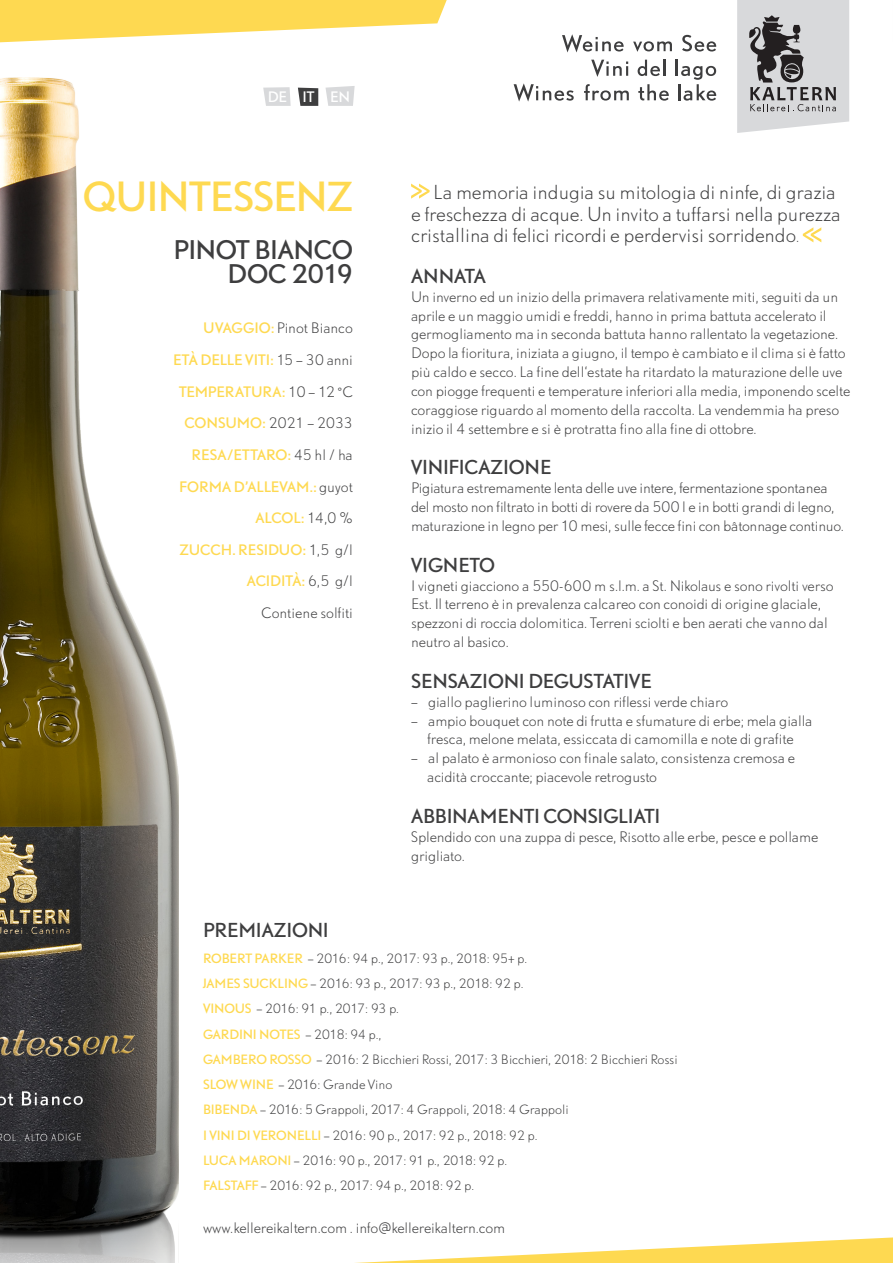
<style>
.page{position:relative;width:893px;height:1263px;background:#fff}
.page>*{position:absolute;margin:0;border:0;box-sizing:border-box;transform-origin:0 0}
.Lage{font:37.5px "DTL Nobel T";letter-spacing:-.025em;color:#fed951}
.Lage-2{font:24px "DTL Nobel T";letter-spacing:-.02em;color:#3e3e3f}
.INTRO{font:300 18px/21.6px "DTL Nobel T";letter-spacing:-.01em;color:#3e3e3f}
.Untertitel_Text{font:18px "DTL Nobel T";letter-spacing:-.01em;color:#3e3e3f}
.Text{font:300 13.5px/18.9px "DTL Nobel T";letter-spacing:-.015em;color:#3e3e3f}
.Kurzinfos{font:13.5px "DTL Nobel T";letter-spacing:-.005em;color:#fed951}
.Kurzinfos-2{font:300 13.5px "DTL Nobel T";letter-spacing:-.005em;color:#3e3e3f}
.Kurzinfos-3{font:300 13.5px "DTL Nobel T";letter-spacing:-.035em;color:#3e3e3f}
.t1{font:13.5px "DTL Nobel T";color:#fff}
.Text_Auszeichnungen{font:300 12px "DTL Nobel T";letter-spacing:-.07em;color:#3e3e3f}
.Text_Auszeichnungen-2{font:300 12px "DTL Nobel T";letter-spacing:-.015em;color:#3e3e3f}
.Text_Auszeichnungen-3{font:300 12px "DTL Nobel T";letter-spacing:-.02em;color:#3e3e3f}
.Text_Auszeichnungen-4{font:300 12px "DTL Nobel T";letter-spacing:-.06em;color:#3e3e3f}
.Text_Auszeichnungen-5{font:300 12px "DTL Nobel T";letter-spacing:-.065em;color:#3e3e3f}
.Text_Auszeichnungen-6{font:12px "DTL Nobel T";letter-spacing:-.01em;color:#fed951}
.s1{font-weight:400;color:#fed951}
.s2{font-weight:300;color:#3e3e3f}
.s3{font-size:13.5px}
</style>
<div class="page">
<svg style="left:0;top:0;width:447px;height:42px"></svg>
<svg style="left:355px;top:1237px;width:538px;height:26px"></svg>
<svg style="left:263px;top:87px;width:28px;height:19px"></svg>
<svg style="left:298px;top:88px;width:20px;height:18px"></svg>
<svg style="left:325px;top:86px;width:30px;height:20px"></svg>
<svg style="left:562px;top:34px;width:62px;height:18px"></svg>
<svg style="left:633px;top:41px;width:39px;height:11px"></svg>
<svg style="left:682px;top:35px;width:34px;height:17px"></svg>
<svg style="left:591px;top:60px;width:37px;height:17px"></svg>
<svg style="left:638px;top:60px;width:27px;height:16px"></svg>
<svg style="left:514px;top:83px;width:60px;height:19px"></svg>
<svg style="left:584px;top:84px;width:45px;height:17px"></svg>
<svg style="left:638px;top:84px;width:31px;height:17px"></svg>
<svg style="left:676px;top:60px;width:40px;height:41px"></svg>
<svg style="left:737px;top:0;width:112px;height:133px;background:#bbbbbd"></svg>
<img style="left:0;top:77px;width:179px;height:1186px">
<svg style="left:411px;top:184px;width:19px;height:15px"></svg>
<svg style="left:803px;top:227px;width:18px;height:15px"></svg>
<p class="t1" style="left:268px;top:87px;width:84px">DE IT EN</p>
<p class="Lage" style="left:83px;top:170px;width:272px">QUINTESSENZ</p>
<p class="Lage-2" style="left:173px;top:233px;width:181px">PINOT BIANCO</p>
<p class="Lage-2" style="left:228px;top:257px;width:127px">DOC 2019</p>
<p class="Kurzinfos-2" style="left:203px;top:319px;width:151px"><span class="s1">UVAGGIO:</span> Pinot Bianco</p>
<p class="Kurzinfos" style="left:173px;top:350px;width:181px">ETÀ DELLE VITI: <span class="s2">15 – 30 anni</span></p>
<p class="Kurzinfos" style="left:179px;top:382px;width:175px">TEMPERATURA: <span class="s2">10 – 12 °C</span></p>
<p class="Kurzinfos-3" style="left:184px;top:414px;width:170px"><span class="s1">CONSUMO:</span> 2021 – 2033</p>
<p class="Kurzinfos" style="left:192px;top:445px;width:163px">RESA/ETTARO: <span class="s2">45 hl / ha</span></p>
<p class="Kurzinfos" style="left:179px;top:477px;width:175px">FORMA D’ALLEVAM.: <span class="s2">guyot</span></p>
<p class="Kurzinfos" style="left:255px;top:509px;width:99px">ALCOL: <span class="s2">14,0 %</span></p>
<p class="Kurzinfos" style="left:179px;top:540px;width:175px">ZUCCH. RESIDUO: <span class="s2">1,5 g/l</span></p>
<p class="Kurzinfos" style="left:247px;top:572px;width:108px">ACIDITÀ: <span class="s2">6,5 g/l</span></p>
<p class="Kurzinfos-2" style="left:261px;top:604px;width:93px">Contiene solfiti</p>
<p class="INTRO" style="left:411px;top:181px;width:431px;text-indent:22px">La memoria indugia su mitologia di ninfe, di grazia e freschezza di acque. Un invito a tuffarsi nella purezza cristallina di felici ricordi e perdervisi sorridendo<span class="s3">.</span></p>
<p class="Untertitel_Text" style="left:411px;top:263px;width:76px">ANNATA</p>
<p class="Text" style="left:411px;top:287px;width:441px">Un inverno ed un inizio della primavera relativamente miti, seguiti da un aprile e un maggio umidi e freddi, hanno in prima battuta accelerato il germogliamento ma in seconda battuta hanno rallentato la vegetazione.<br>Dopo la fioritura, iniziata a giugno, il tempo è cambiato e il clima si è fatto più caldo e secco. La fine dell‘estate ha ritardato la maturazione delle uve con piogge frequenti e temperature inferiori alla media, imponendo scelte coraggiose riguardo al momento della raccolta. La vendemmia ha preso inizio il 4 settembre e si è protratta fino alla fine di ottobre.</p>
<p class="Untertitel_Text" style="left:411px;top:455px;width:142px">VINIFICAZIONE</p>
<p class="Text" style="left:411px;top:479px;width:434px">Pigiatura estremamente lenta delle uve intere, fermentazione spontanea del mosto non filtrato in botti di rovere da 500 l e in botti grandi di legno, maturazione in legno per 10 mesi, sulle fecce fini con bâtonnage continuo.</p>
<p class="Untertitel_Text" style="left:411px;top:552px;width:86px">VIGNETO</p>
<p class="Text" style="left:411px;top:576px;width:424px">I vigneti giacciono a 550-600 m s.l.m. a St. Nikolaus e sono rivolti verso Est. Il terreno è in prevalenza calcareo con conoidi di origine glaciale, spezzoni di roccia dolomitica. Terreni sciolti e ben aerati che vanno dal neutro al basico.</p>
<p class="Untertitel_Text" style="left:411px;top:668px;width:242px">SENSAZIONI DEGUSTATIVE</p>
<p class="Text" style="left:411px;top:692px;width:319px">– giallo paglierino luminoso con riflessi verde chiaro</p>
<p class="Text" style="left:411px;top:711px;width:403px">– ampio bouquet con note di frutta e sfumature di erbe; mela gialla</p>
<p class="Text" style="left:427px;top:730px;width:368px">fresca, melone melata, essiccata di camomilla e note di grafite</p>
<p class="Text" style="left:411px;top:749px;width:386px">– al palato è armonioso con finale salato, consistenza cremosa e</p>
<p class="Text" style="left:427px;top:767px;width:231px">acidità croccante; piacevole retrogusto</p>
<p class="Untertitel_Text" style="left:411px;top:803px;width:251px">ABBINAMENTI CONSIGLIATI</p>
<p class="Text" style="left:411px;top:827px;width:409px">Splendido con una zuppa di pesce, Risotto alle erbe, pesce e pollame grigliato.</p>
<p class="Untertitel_Text" style="left:203px;top:918px;width:127px">PREMIAZIONI</p>
<p class="Text_Auszeichnungen" style="left:203px;top:950px;width:326px"><span class="s1">ROBERT PARKER</span> – 2016: 94 p., 2017: 93 p., 2018: 95+ p.</p>
<p class="Text_Auszeichnungen" style="left:203px;top:975px;width:322px"><span class="s1">JAMES SUCKLING</span> – 2016: 93 p., 2017: 93 p., 2018: 92 p.</p>
<p class="Text_Auszeichnungen" style="left:203px;top:1001px;width:197px"><span class="s1">VINOUS</span> – 2016: 91 p., 2017: 93 p.</p>
<p class="Text_Auszeichnungen-6" style="left:203px;top:1026px;width:180px">GARDINI NOTES <span class="s2">– 2018: 94 p.,</span></p>
<p class="Text_Auszeichnungen-2" style="left:203px;top:1051px;width:476px"><span class="s1">GAMBERO ROSSO</span> – 2016: 2 Bicchieri Rossi, 2017: 3 Bicchieri, 2018: 2 Bicchieri Rossi</p>
<p class="Text_Auszeichnungen-2" style="left:203px;top:1077px;width:191px"><span class="s1">SLOW WINE</span> – 2016: Grande Vino</p>
<p class="Text_Auszeichnungen-3" style="left:203px;top:1102px;width:367px"><span class="s1">BIBENDA</span> – 2016: 5 Grappoli, 2017: 4 Grappoli, 2018: 4 Grappoli</p>
<p class="Text_Auszeichnungen-4" style="left:203px;top:1127px;width:336px"><span class="s1">I VINI DI VERONELLI</span> – 2016: 90 p., 2017: 92 p., 2018: 92 p.</p>
<p class="Text_Auszeichnungen" style="left:203px;top:1153px;width:306px"><span class="s1">LUCA MARONI</span> – 2016: 90 p., 2017: 91 p., 2018: 92 p.</p>
<p class="Text_Auszeichnungen-5" style="left:203px;top:1178px;width:273px"><span class="s1">FALSTAFF</span> – 2016: 92 p., 2017: 94 p., 2018: 92 p.</p>
<p class="Text" style="left:203px;top:1218px;width:304px">www.kellereikaltern.com . info@kellereikaltern.com</p>
</div>
